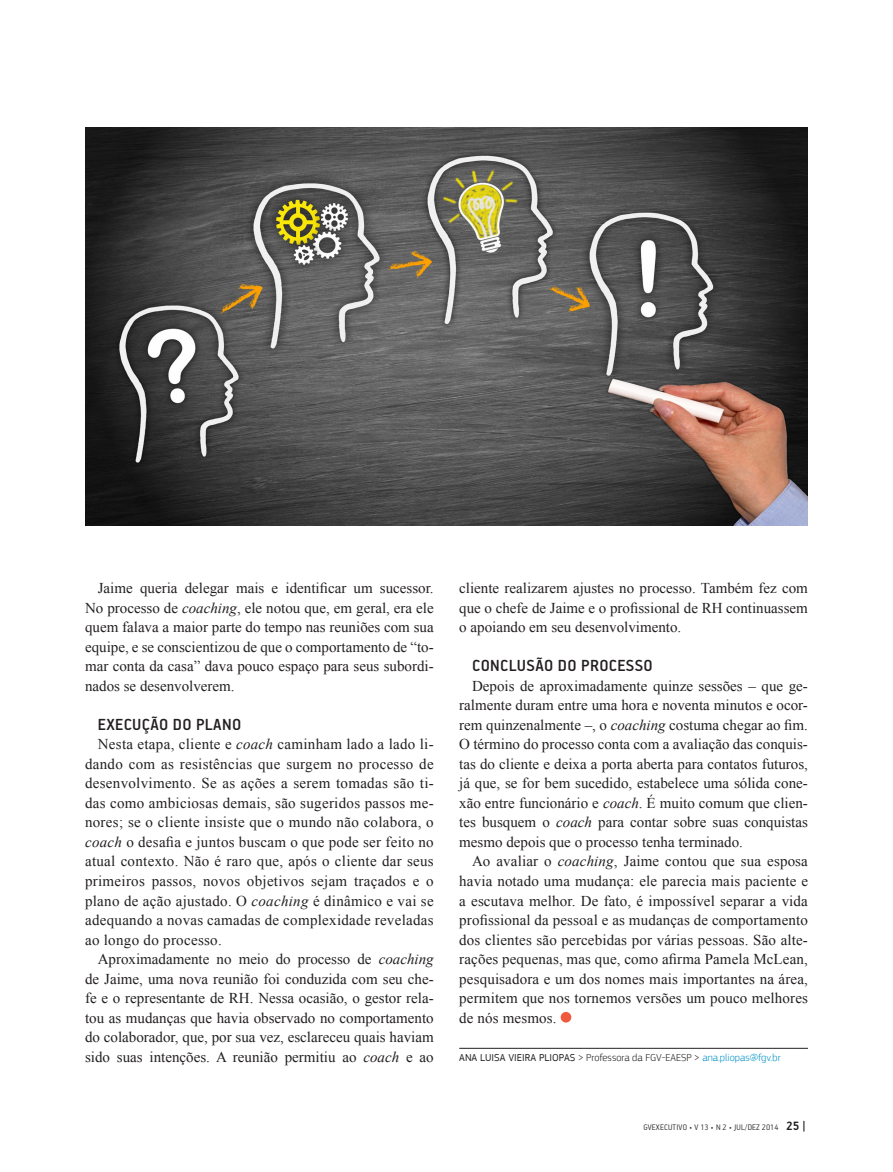
<style>
.page{position:relative;width:893px;height:1172px;background:#fff}
.page>*{position:absolute;margin:0;border:0;box-sizing:border-box;transform-origin:0 0}
.zp15_sub__1{font:500 18px "PF Handbook Pro";letter-spacing:.02em;color:#231f20}
.zp07_txt_serifa{font:15px/19.5px "Times New Roman";color:#231f20;text-align:justify}
.zp24_titulação_colun{font:300 10.5px "PF Square Sans Pro";color:#231f20}
.t1{font:300 9px "PF Handbook Pro";letter-spacing:.02em;color:#231f20}
.s1{font-style:italic}
.s2{font-weight:400}
.s3{color:#0092c8}
.s4{font-weight:700;font-size:13.5px}
</style>
<div class="page">
<hr style="left:459px;top:1047px;width:349px;height:1px;background:#231f20">
<div style="left:561px;top:1011px;width:10px;height:11px;background:#f0593e;border-radius:50%"></div>
<img style="left:85px;top:128px;width:723px;height:397px">
<p class="zp07_txt_serifa" style="left:85px;top:578px;width:350px;text-indent:13px">Jaime queria delegar mais e identificar um sucessor.<br>No processo de <span class="s1">coaching</span>, ele notou que, em geral, era ele quem falava a maior parte do tempo nas reuniões com sua equipe, e se conscientizou de que o comportamento de “to&shy;mar conta da casa” dava pouco espaço para seus subordi&shy;nados se desenvolverem.</p>
<p class="zp15_sub__1" style="left:98px;top:713px;width:145px">EXECUÇÃO DO PLANO</p>
<p class="zp07_txt_serifa" style="left:85px;top:734px;width:350px;text-indent:13px">Nesta etapa, cliente e <span class="s1">coach</span> caminham lado a lado li&shy;dando com as resistências que surgem no processo de desenvolvimento. Se as ações a serem tomadas são ti&shy;das como ambiciosas demais, são sugeridos passos me&shy;nores; se o cliente insiste que o mundo não colabora, o <span class="s1">coach</span> o desafia e juntos buscam o que pode ser feito no atual contexto. Não é raro que, após o cliente dar seus primeiros passos, novos objetivos sejam traçados e o plano de ação ajustado. O <span class="s1">coaching</span> é dinâmico e vai se adequando a novas camadas de complexidade reveladas ao longo do processo.</p>
<p class="zp07_txt_serifa" style="left:85px;top:949px;width:350px;text-indent:13px">Aproximadamente no meio do processo de <span class="s1">coaching </span>de Jaime, uma nova reunião foi conduzida com seu che&shy;fe e o representante de RH. Nessa ocasião, o gestor rela&shy;tou as mudanças que havia observado no comportamento do colaborador, que, por sua vez, esclareceu quais haviam sido suas intenções. A reunião permitiu ao <span class="s1">coach</span> e ao</p>
<p class="zp07_txt_serifa" style="left:459px;top:578px;width:350px">cliente realizarem ajustes no processo. Também fez com que o chefe de Jaime e o profissional de RH continuassem o apoiando em seu desenvolvimento.</p>
<p class="zp15_sub__1" style="left:472px;top:654px;width:182px">CONCLUSÃO DO PROCESSO</p>
<p class="zp07_txt_serifa" style="left:459px;top:676px;width:350px;text-indent:13px">Depois de aproximadamente quinze sessões – que ge&shy;ralmente duram entre uma hora e noventa minutos e ocor&shy;rem quinzenalmente –, o <span class="s1">coaching</span> costuma chegar ao fim.<br>O término do processo conta com a avaliação das conquis&shy;tas do cliente e deixa a porta aberta para contatos futuros, já que, se for bem sucedido, estabelece uma sólida cone&shy;xão entre funcionário e <span class="s1">coach</span>. É muito comum que clien&shy;tes busquem o <span class="s1">coach</span> para contar sobre suas conquistas mesmo depois que o processo tenha terminado.</p>
<p class="zp07_txt_serifa" style="left:459px;top:851px;width:350px;text-indent:13px">Ao avaliar o <span class="s1">coaching</span>, Jaime contou que sua esposa havia notado uma mudança: ele parecia mais paciente e a escutava melhor. De fato, é impossível separar a vida profissional da pessoal e as mudanças de comportamento dos clientes são percebidas por várias pessoas. São alte&shy;rações pequenas, mas que, como afirma Pamela McLean, pesquisadora e um dos nomes mais importantes na área, permitem que nos tornemos versões um pouco melhores de nós mesmos.</p>
<p class="zp24_titulação_colun" style="left:459px;top:1051px;width:323px"><span class="s2">ANA LUISA VIEIRA PLIOPAS</span> &gt; Professora da FGV-EAESP &gt; <span class="s3">ana.pliopas@fgv.br</span></p>
<p class="t1" style="left:643px;top:1121px;width:164px">GVEXECUTIVO • V 13 • N 2 • JUL/DEZ 2014 <span class="s4">25 |</span></p>
</div>
